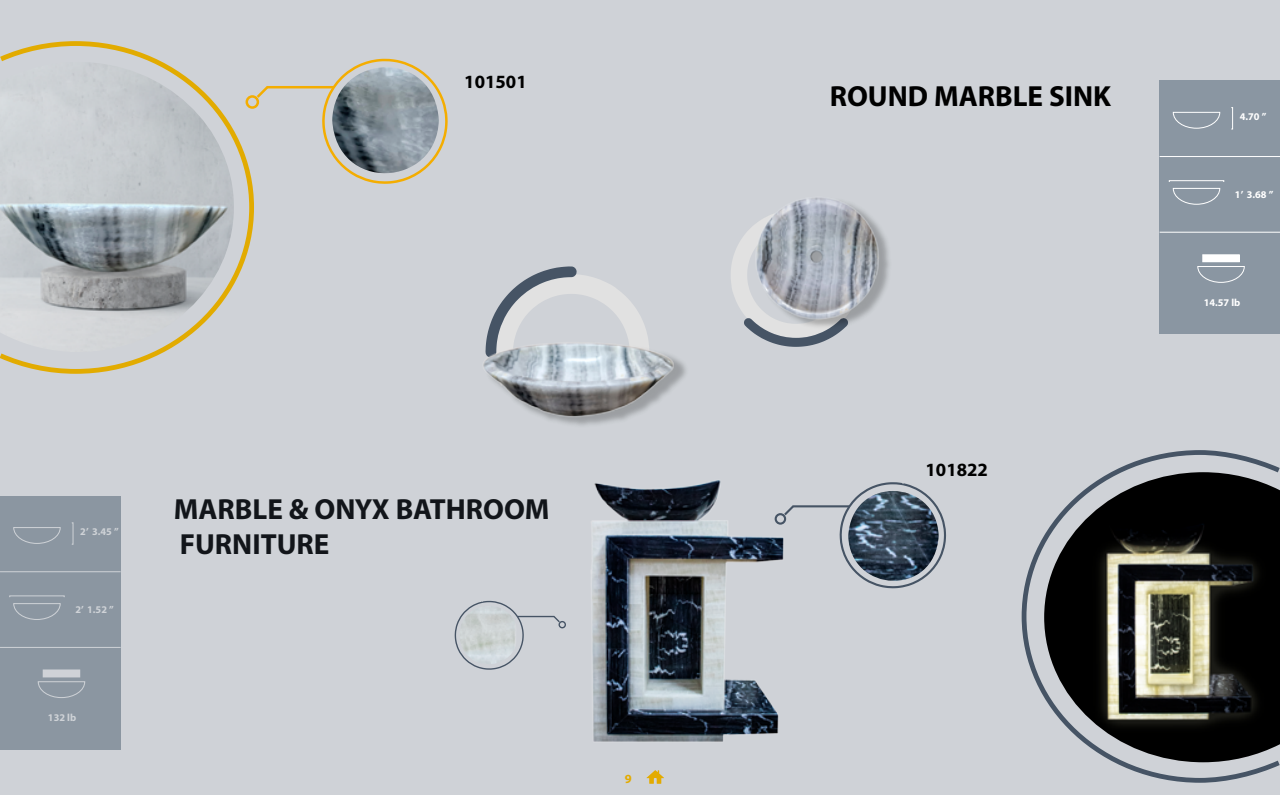
<style>
.page{position:relative;width:1280px;height:795px;background:#cfd2d7}
.page>*{position:absolute;margin:0;border:0;box-sizing:border-box;transform-origin:0 0}
.t1{font:700 29.12px/35px "Myriad Pro";color:#000}
.t2{font:700 18.75px "Myriad Pro";color:#000}
.t3{font:700 12.5px "Myriad Pro";color:#e3ab00}
.t4{font:700 10.25px "Myriad Pro";color:#fff}
</style>
<div class="page">
<svg style="left:0;top:39px;width:256px;height:337px;background:#d1cdbb"></svg>
<svg style="left:254px;top:57px;width:195px;height:128px;background:#d0cfcb"></svg>
<div style="left:246px;top:95px;width:13px;height:14px;border:2px solid #f4ad00;border-radius:50%"></div>
<div style="left:1159px;top:81px;width:121px;height:253px;background:#8a96a2"></div>
<hr style="left:1160px;top:232px;width:120px;height:1px;background:#fff">
<hr style="left:1160px;top:156px;width:120px;height:1px;background:#fff">
<div style="left:1203px;top:255px;width:36px;height:7px;background:#fff"></div>
<div style="left:1203px;top:254px;width:36px;height:8px;border:1px solid #fff"></div>
<div style="left:1231px;top:107px;width:2px;height:22px;border:1px solid #fff"></div>
<svg style="left:1173px;top:112px;width:47px;height:17px"></svg>
<div style="left:1169px;top:180px;width:55px;height:2px;border:1px solid #fff"></div>
<svg style="left:1173px;top:188px;width:47px;height:17px"></svg>
<svg style="left:1197px;top:266px;width:48px;height:17px"></svg>
<svg style="left:485px;top:266px;width:164px;height:18px;background:#b9bdc4"></svg>
<svg style="left:731px;top:329px;width:127px;height:18px;background:#a0a7b0"></svg>
<img style="left:0;top:62px;width:234px;height:290px">
<img style="left:756px;top:329px;width:139px;height:3px">
<img style="left:717px;top:181px;width:197px;height:148px">
<img style="left:435px;top:284px;width:273px;height:87px">
<img style="left:332px;top:67px;width:107px;height:127px">
<img style="left:1044px;top:472px;width:236px;height:290px">
<img style="left:370px;top:371px;width:660px;height:424px">
<img style="left:848px;top:491px;width:91px;height:107px">
<img style="left:459px;top:606px;width:59px;height:69px">
<svg style="left:647px;top:770px;width:17px;height:13px"></svg>
<p class="t2" style="left:464px;top:69px;width:64px">101501</p>
<p class="t4" style="left:80px;top:525px;width:40px">2’ 3.45 ”</p>
<p class="t4" style="left:75px;top:603px;width:40px">2’ 1.52 ”</p>
<p class="t4" style="left:48px;top:711px;width:30px">132 lb</p>
<p class="t1" style="left:174px;top:491px;width:377px">MARBLE &amp; ONYX BATHROOM<br>FURNITURE</p>
<p class="t3" style="left:625px;top:770px;width:8px">9</p>
<p class="t1" style="left:830px;top:78px;width:283px">ROUND MARBLE SINK</p>
<p class="t2" style="left:926px;top:457px;width:64px">101822</p>
<p class="t4" style="left:1240px;top:110px;width:28px">4.70 ”</p>
<p class="t4" style="left:1235px;top:188px;width:40px">1’ 3.68 ”</p>
<p class="t4" style="left:1204px;top:296px;width:38px">14.57 lb</p>
</div>
